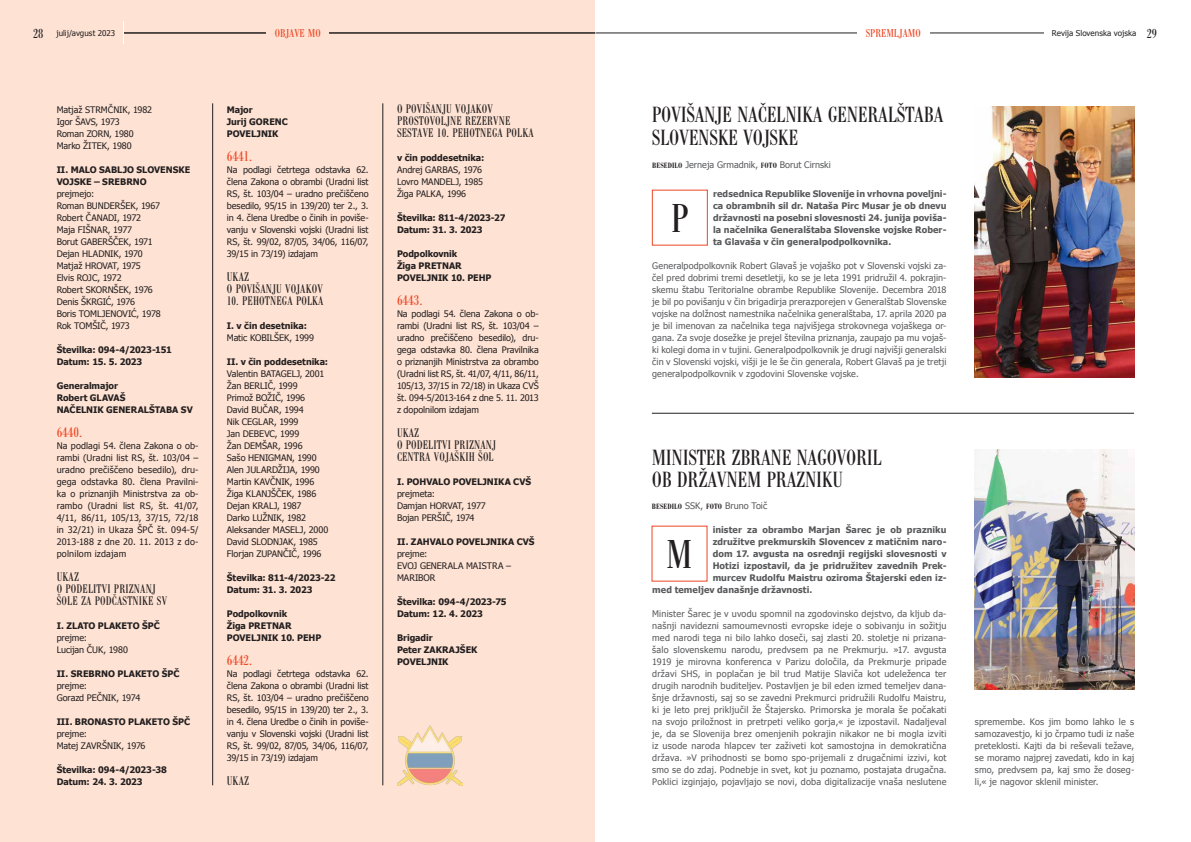
<style>
.page{position:relative;width:1191px;height:842px;background:#fff}
.page>*{position:absolute;margin:0;border:0;box-sizing:border-box;transform-origin:0 0}
.t1{font:condensed 42px "Bodoni Ant TEE";color:#231f20}
.t2{font:condensed 22.9px/22.9px "Bodoni Ant TEE";letter-spacing:-.015em;color:#231f20}
.t3{font:condensed 15px "Bodoni Ant TEE";color:#ef4623}
.t4{font:condensed 14px "Bodoni Ant TEE";color:#231f20}
.t5{font:condensed 13px/12px "Bodoni Ant TEE";letter-spacing:.01em;color:#231f20;scale:.95 1}
.t6{font:condensed 12px "Bodoni Ant TEE";color:#ef4623}
.t7{font:9px/12px "Tahoma";letter-spacing:.015em;color:#58595b;text-align:justify}
.t8{font:9px/12px "Tahoma";letter-spacing:-.005em;color:#231f20}
.t9{font:700 9px/12px "Tahoma";letter-spacing:-.005em;color:#231f20}
.t10{font:700 9px/12px "Tahoma";letter-spacing:.005em;color:#58595b;text-align:justify}
.t11{font:8px "Tahoma";letter-spacing:.005em;color:#231f20}
.s1{font-family:"Bodoni Ant TEE";font-weight:600;font-stretch:condensed;font-size:8px;color:#231f20}
.s2{font-family:"Bodoni Ant TEE";font-stretch:condensed;font-size:14px}
</style>
<div class="page">
<div style="left:0;top:0;width:595px;height:842px;background:#fee2d3"></div>
<hr style="left:40px;top:33px;width:555px;height:1px;background:#231f20">
<div style="left:266px;top:23px;width:63px;height:20px;background:#fee2d3"></div>
<hr style="left:212px;top:103px;width:1px;height:682px;background:#231f20">
<hr style="left:383px;top:103px;width:1px;height:682px;background:#231f20">
<div style="left:0;top:20px;width:123px;height:26px;background:#fee2d3"></div>
<img style="left:397px;top:725px;width:65px;height:60px">
<hr style="left:595px;top:33px;width:449px;height:1px;background:#231f20">
<hr style="left:652px;top:413px;width:482px;height:1px;background:#231f20">
<img style="left:975px;top:107px;width:159px;height:270px">
<div style="left:857px;top:23px;width:72px;height:20px;background:#fff"></div>
<img style="left:975px;top:449px;width:159px;height:240px">
<h3 class="t4" style="left:33px;top:26px;width:12px">28</h3>
<p class="t11" style="left:56px;top:28px;width:60px">julij/avgust 2023</p>
<h3 class="t6" style="left:275px;top:27px;width:47px">OBJAVE MO</h3>
<p class="t8" style="left:57px;top:104px;width:97px">Matjaž STRMČNIK, 1982<br>Igor ŠAVS, 1973<br>Roman ZORN, 1980<br>Marko ŽITEK, 1980</p>
<p class="t9" style="left:57px;top:163px;width:135px">II. MALO SABLJO SLOVENSKE<br>VOJSKE – SREBRNO</p>
<p class="t8" style="left:57px;top:188px;width:105px">prejmejo:<br>Roman BUNDERŠEK, 1967<br>Robert ČANADI, 1972<br>Maja FIŠNAR, 1977<br>Borut GABERŠČEK, 1971<br>Dejan HLADNIK, 1970<br>Matjaž HROVAT, 1975<br>Elvis ROJC, 1972<br>Robert SKORNŠEK, 1976<br>Denis ŠKRGIĆ, 1976<br>Boris TOMLJENOVIĆ, 1978<br>Rok TOMŠIČ, 1973</p>
<p class="t9" style="left:57px;top:343px;width:117px">Številka: 094-4/2023-151<br>Datum: 15. 5. 2023</p>
<p class="t9" style="left:57px;top:379px;width:137px">Generalmajor<br>Robert GLAVAŠ<br>NAČELNIK GENERALŠTABA SV</p>
<h3 class="t3" style="left:57px;top:424px;width:27px">6440.</h3>
<p class="t8" style="left:57px;top:440px;width:143px;text-align:justify">Na podlagi 54. člena Zakona o ob&shy;rambi (Uradni list RS, št. 103/04 – uradno prečiščeno besedilo), dru&shy;gega odstavka 80. člena Pravilni&shy;ka o priznanjih Ministrstva za ob&shy;rambo (Uradni list RS, št. 41/07, 4/11, 86/11, 105/13, 37/15, 72/18 in 32/21) in Ukaza ŠPČ št. 094-5/ 2013-188 z dne 20. 11. 2013 z do&shy;polnilom izdajam</p>
<h3 class="t5" style="left:57px;top:571px;width:118px">UKAZ<br>O PODELITVI PRIZNANJ<br>ŠOLE ZA PODČASTNIKE SV</h3>
<p class="t9" style="left:57px;top:619px;width:105px">I. ZLATO PLAKETO ŠPČ</p>
<p class="t8" style="left:57px;top:632px;width:73px">prejme:<br>Lucijan ČUK, 1980</p>
<p class="t9" style="left:57px;top:667px;width:124px">II. SREBRNO PLAKETO ŠPČ</p>
<p class="t8" style="left:57px;top:680px;width:85px">prejme:<br>Gorazd PEČNIK, 1974</p>
<p class="t9" style="left:57px;top:715px;width:135px">III. BRONASTO PLAKETO ŠPČ</p>
<p class="t8" style="left:57px;top:728px;width:90px">prejme:<br>Matej ZAVRŠNIK, 1976</p>
<p class="t9" style="left:57px;top:763px;width:112px">Številka: 094-4/2023-38<br>Datum: 24. 3. 2023</p>
<p class="t9" style="left:227px;top:103px;width:62px">Major<br>Jurij GORENC<br>POVELJNIK</p>
<h3 class="t3" style="left:227px;top:148px;width:27px">6441.</h3>
<p class="t8" style="left:227px;top:164px;width:143px;text-align:justify">Na podlagi četrtega odstavka 62. člena Zakona o obrambi (Uradni list RS, št. 103/04 – uradno prečiščeno besedilo, 95/15 in 139/20) ter 2., 3. in 4. člena Uredbe o činih in poviše&shy;vanju v Slovenski vojski (Uradni list RS, št. 99/02, 87/05, 34/06, 116/07, 39/15 in 73/19) izdajam</p>
<h3 class="t5" style="left:227px;top:271px;width:102px">UKAZ<br>O POVIŠANJU VOJAKOV</h3>
<h3 class="t5" style="left:227px;top:295px;width:103px">10. PEHOTNEGA POLKA</h3>
<p class="t9" style="left:227px;top:319px;width:82px">I. v čin desetnika:</p>
<p class="t8" style="left:227px;top:332px;width:89px">Matic KOBILŠEK, 1999</p>
<p class="t9" style="left:227px;top:355px;width:103px">II. v čin poddesetnika:</p>
<p class="t8" style="left:227px;top:368px;width:103px">Valentin BATAGELJ, 2001<br>Žan BERLIČ, 1999<br>Primož BOŽIČ, 1996<br>David BUČAR, 1994<br>Nik CEGLAR, 1999<br>Jan DEBEVC, 1999<br>Žan DEMŠAR, 1996<br>Sašo HENIGMAN, 1990<br>Alen JULARDŽIJA, 1990<br>Martin KAVČNIK, 1996<br>Žiga KLANJŠČEK, 1986<br>Dejan KRALJ, 1987<br>Darko LUŽNIK, 1982<br>Aleksander MASELJ, 2000<br>David SLODNJAK, 1985<br>Florjan ZUPANČIČ, 1996</p>
<p class="t9" style="left:227px;top:571px;width:110px">Številka: 811-4/2023-22<br>Datum: 31. 3. 2023</p>
<p class="t9" style="left:227px;top:607px;width:96px">Podpolkovnik<br>Žiga PRETNAR<br>POVELJNIK 10. PEHP</p>
<h3 class="t3" style="left:227px;top:652px;width:27px">6442.</h3>
<p class="t8" style="left:227px;top:668px;width:143px;text-align:justify">Na podlagi četrtega odstavka 62. člena Zakona o obrambi (Uradni list RS, št. 103/04 – uradno prečiščeno besedilo, 95/15 in 139/20) ter 2., 3. in 4. člena Uredbe o činih in poviše&shy;vanju v Slovenski vojski (Uradni list RS, št. 99/02, 87/05, 34/06, 116/07, 39/15 in 73/19) izdajam</p>
<h3 class="t5" style="left:227px;top:775px;width:25px">UKAZ</h3>
<h3 class="t5" style="left:397px;top:103px;width:145px">O POVIŠANJU VOJAKOV<br>PROSTOVOLJNE REZERVNE<br>SESTAVE 10. PEHOTNEGA POLKA</h3>
<p class="t9" style="left:397px;top:151px;width:89px">v čin poddesetnika:</p>
<p class="t8" style="left:397px;top:164px;width:88px">Andrej GARBAS, 1976<br>Lovro MANDELJ, 1985<br>Žiga PALKA, 1996</p>
<p class="t9" style="left:397px;top:211px;width:110px">Številka: 811-4/2023-27<br>Datum: 31. 3. 2023</p>
<p class="t9" style="left:397px;top:247px;width:96px">Podpolkovnik<br>Žiga PRETNAR<br>POVELJNIK 10. PEHP</p>
<h3 class="t3" style="left:397px;top:292px;width:27px">6443.</h3>
<p class="t8" style="left:397px;top:308px;width:143px;text-align:justify">Na podlagi 54. člena Zakona o ob&shy;rambi (Uradni list RS, št. 103/04 – uradno prečiščeno besedilo), dru&shy;gega odstavka 80. člena Pravilnika o priznanjih Ministrstva za obrambo (Uradni list RS, št. 41/07, 4/11, 86/11, 105/13, 37/15 in 72/18) in Ukaza CVŠ št. 094-5/2013-164 z dne 5. 11. 2013 z dopolnilom izdajam</p>
<h3 class="t5" style="left:397px;top:427px;width:106px">UKAZ<br>O PODELITVI PRIZNANJ<br>CENTRA VOJAŠKIH ŠOL</h3>
<p class="t9" style="left:397px;top:475px;width:136px">I. POHVALO POVELJNIKA CVŠ</p>
<p class="t8" style="left:397px;top:488px;width:90px">prejmeta:<br>Damjan HORVAT, 1977<br>Bojan PERŠIČ, 1974</p>
<p class="t9" style="left:397px;top:535px;width:139px">II. ZAHVALO POVELJNIKA CVŠ</p>
<p class="t8" style="left:397px;top:548px;width:115px">prejme:<br>EVOJ GENERALA MAISTRA –<br>MARIBOR</p>
<p class="t9" style="left:397px;top:595px;width:111px">Številka: 094-4/2023-75<br>Datum: 12. 4. 2023</p>
<p class="t9" style="left:397px;top:631px;width:82px">Brigadir<br>Peter ZAKRAJŠEK<br>POVELJNIK</p>
<h3 class="t6" style="left:865px;top:27px;width:56px">SPREMLJAMO</h3>
<h2 class="t2" style="left:652px;top:104px;width:293px">POVIŠANJE NAČELNIKA GENERALŠTABA<br>SLOVENSKE VOJSKE</h2>
<p class="t7" style="left:652px;top:158px;width:180px"><span class="s1">BESEDILO</span> Jerneja Grmadnik, <span class="s1">FOTO</span> Borut Cirnski</p>
<p class="t10" style="left:713px;top:187px;width:235px">redsednica Republike Slovenije in vrhovna poveljni&shy;ca obrambnih sil dr. Nataša Pirc Musar je ob dnevu državnosti na posebni slovesnosti 24. junija poviša&shy;la načelnika Generalštaba Slovenske vojske Rober&shy;ta Glavaša v čin generalpodpolkovnika.</p>
<p class="t7" style="left:652px;top:259px;width:296px">Generalpodpolkovnik Robert Glavaš je vojaško pot v Slovenski vojski za&shy;čel pred dobrimi tremi desetletji, ko se je leta 1991 pridružil 4. pokrajin&shy;skemu štabu Teritorialne obrambe Republike Slovenije. Decembra 2018 je bil po povišanju v čin brigadirja prerazporejen v Generalštab Slovenske vojske na dolžnost namestnika načelnika generalštaba, 17. aprila 2020 pa je bil imenovan za načelnika tega najvišjega strokovnega vojaškega or&shy;gana. Za svoje dosežke je prejel številna priznanja, zaupajo pa mu vojaš&shy;ki kolegi doma in v tujini. Generalpodpolkovnik je drugi najvišji generalski čin v Slovenski vojski, višji je le še čin generala, Robert Glavaš pa je tretji generalpodpolkovnik v zgodovini Slovenske vojske.</p>
<h1 class="t1" style="left:671px;top:196px;width:19px">P</h1>
<h2 class="t2" style="left:652px;top:446px;width:232px">MINISTER ZBRANE NAGOVORIL<br>OB DRŽAVNEM PRAZNIKU</h2>
<p class="t7" style="left:652px;top:500px;width:117px"><span class="s1">BESEDILO</span> SSK, <span class="s1">FOTO</span> Bruno Toič</p>
<p class="t10" style="left:712px;top:523px;width:235px">inister za obrambo Marjan Šarec je ob prazniku</p>
<p class="t10" style="left:712px;top:535px;width:235px">združitve prekmurskih Slovencev z matičnim naro-</p>
<p class="t10" style="left:712px;top:547px;width:235px">dom 17. avgusta na osrednji regijski slovesnosti v</p>
<p class="t10" style="left:712px;top:559px;width:235px">Hotizi izpostavil, da je pridružitev zavednih Prek-</p>
<p class="t10" style="left:712px;top:571px;width:235px">murcev Rudolfu Maistru oziroma Štajerski eden iz-</p>
<p class="t10" style="left:652px;top:583px;width:161px">med temeljev današnje državnosti.</p>
<p class="t7" style="left:652px;top:608px;width:296px">Minister Šarec je v uvodu spomnil na zgodovinsko dejstvo, da kljub da&shy;našnji navidezni samoumevnosti evropske ideje o sobivanju in sožitju med narodi tega ni bilo lahko doseči, saj zlasti 20. stoletje ni prizana&shy;šalo slovenskemu narodu, predvsem pa ne Prekmurju. »17. avgusta 1919 je mirovna konferenca v Parizu določila, da Prekmurje pripade državi SHS, in poplačan je bil trud Matije Slaviča kot udeleženca ter drugih narodnih buditeljev. Postavljen je bil eden izmed temeljev dana&shy;šnje državnosti, saj so se zavedni Prekmurci pridružili Rudolfu Maistru, ki je leto prej priključil že Štajersko. Primorska je morala še počakati na svojo priložnost in pretrpeti veliko gorja,« je izpostavil. Nadaljeval je, da se Slovenija brez omenjenih pokrajin nikakor ne bi mogla izviti iz usode naroda hlapcev ter zaživeti kot samostojna in demokratična država. »V prihodnosti se bomo spo-prijemali z drugačnimi izzivi, kot smo se do zdaj. Podnebje in svet, kot ju poznamo, postajata drugačna.<br>Poklici izginjajo, pojavljajo se novi, doba digitalizacije vnaša neslutene</p>
<h1 class="t1" style="left:666px;top:532px;width:28px">M</h1>
<p class="t11" style="left:1052px;top:28px;width:107px">Revija Slovenska vojska <span class="s2">29</span></p>
<p class="t7" style="left:975px;top:716px;width:161px">spremembe. Kos jim bomo lahko le s samozavestjo, ki jo črpamo tudi iz naše preteklosti. Kajti da bi reševali težave, se moramo najprej zavedati, kdo in kaj smo, predvsem pa, kaj smo že doseg&shy;li,« je nagovor sklenil minister.</p>
</div>
